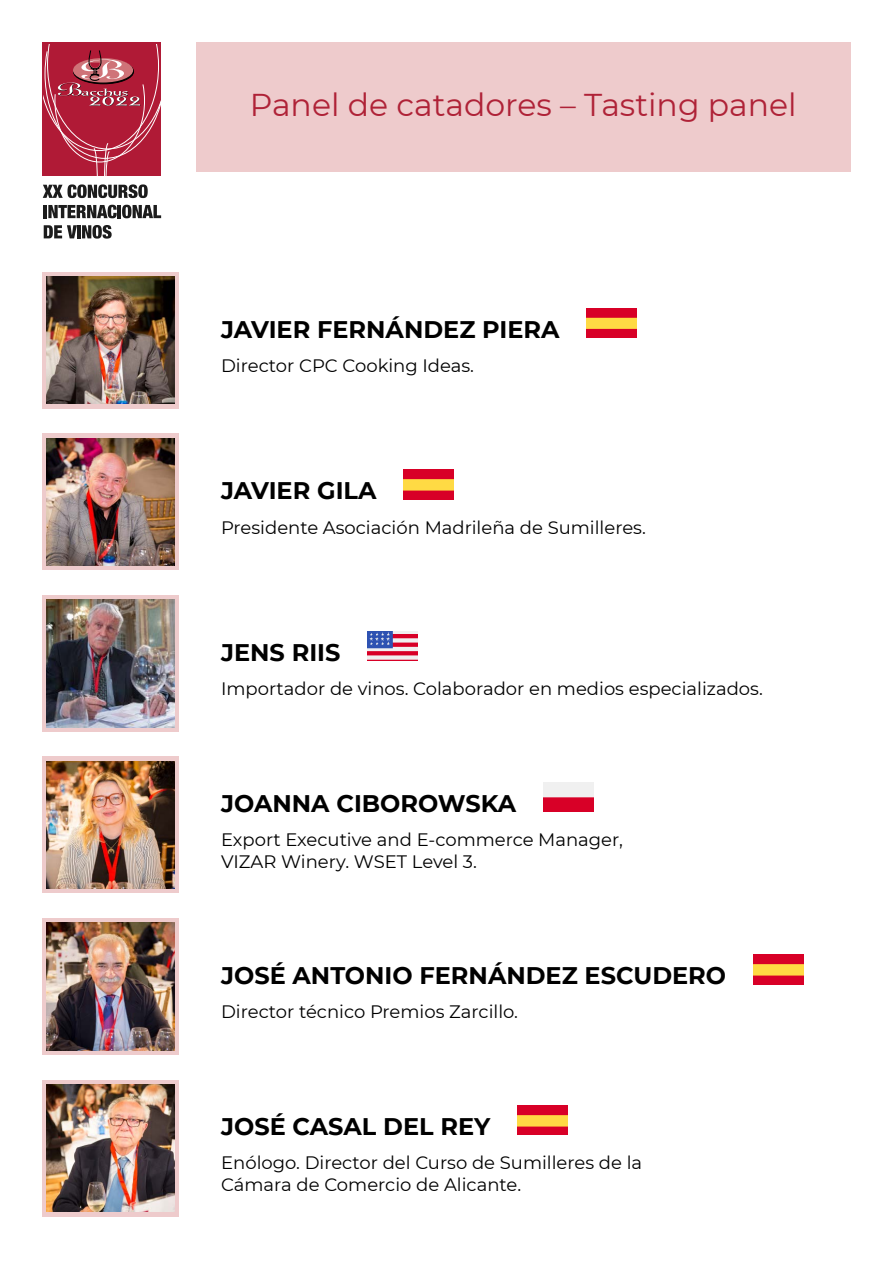
<style>
.page{position:relative;width:893px;height:1263px;background:#fff}
.page>*{position:absolute;margin:0;border:0;box-sizing:border-box;transform-origin:0 0}
.t1{font:31.5px "Montserrat";color:#af2237}
.t2{font:700 24px "Montserrat";color:#000}
.t3{font:18px/21.6px "Montserrat";color:#000}
</style>
<div class="page">
<div style="left:196px;top:43px;width:654px;height:129px;background:#eecbcc"></div>
<svg style="left:43px;top:44px;width:118px;height:132px;background:#b4324a"></svg>
<svg style="left:43px;top:184px;width:105px;height:14px"></svg>
<svg style="left:44px;top:205px;width:117px;height:13px"></svg>
<svg style="left:44px;top:225px;width:68px;height:14px"></svg>
<div style="left:43px;top:272px;width:136px;height:136px;background:linear-gradient(to right,#eecbcc,#eecbcc)"></div>
<img style="left:47px;top:276px;width:127px;height:128px">
<img style="left:587px;top:308px;width:50px;height:30px">
<div style="left:43px;top:434px;width:136px;height:136px;background:linear-gradient(to right,#eecbcc,#eecbcc)"></div>
<img style="left:47px;top:438px;width:127px;height:128px">
<img style="left:404px;top:470px;width:50px;height:29px">
<svg style="left:43px;top:595px;width:136px;height:136px;background:#d7bbbb"></svg>
<img style="left:47px;top:600px;width:127px;height:127px">
<img style="left:368px;top:631px;width:50px;height:30px">
<div style="left:43px;top:757px;width:136px;height:136px;background:#eecbcc"></div>
<img style="left:47px;top:761px;width:127px;height:128px">
<img style="left:543px;top:782px;width:50px;height:30px">
<svg style="left:43px;top:918px;width:136px;height:136px;background:#d5b3b0"></svg>
<img style="left:47px;top:923px;width:127px;height:127px">
<img style="left:753px;top:955px;width:50px;height:29px">
<div style="left:43px;top:1080px;width:136px;height:136px;background:linear-gradient(to right,#eecbcc,#eecbcc)"></div>
<img style="left:47px;top:1084px;width:127px;height:128px">
<img style="left:517px;top:1105px;width:51px;height:30px">
<h1 class="t1" style="left:250px;top:83px;width:548px">Panel de catadores – Tasting panel</h1>
<h2 class="t2" style="left:221px;top:312px;width:340px">JAVIER FERNÁNDEZ PIERA</h2>
<p class="t3" style="left:221px;top:354px;width:254px">Director CPC Cooking Ideas.</p>
<h2 class="t2" style="left:221px;top:473px;width:157px">JAVIER GILA</h2>
<p class="t3" style="left:221px;top:516px;width:426px">Presidente Asociación Madrileña de Sumilleres.</p>
<h2 class="t2" style="left:221px;top:635px;width:121px">JENS RIIS</h2>
<p class="t3" style="left:221px;top:677px;width:543px">Importador de vinos. Colaborador en medios especializados.</p>
<h2 class="t2" style="left:221px;top:786px;width:297px">JOANNA CIBOROWSKA</h2>
<p class="t3" style="left:221px;top:828px;width:403px">Export Executive and E-commerce Manager,<br>VIZAR Winery. WSET Level 3.</p>
<h2 class="t2" style="left:221px;top:958px;width:507px">JOSÉ ANTONIO FERNÁNDEZ ESCUDERO</h2>
<p class="t3" style="left:221px;top:1000px;width:298px">Director técnico Premios Zarcillo.</p>
<h2 class="t2" style="left:221px;top:1109px;width:271px">JOSÉ CASAL DEL REY</h2>
<p class="t3" style="left:221px;top:1151px;width:422px">Enólogo. Director del Curso de Sumilleres de la<br>Cámara de Comercio de Alicante.</p>
</div>
